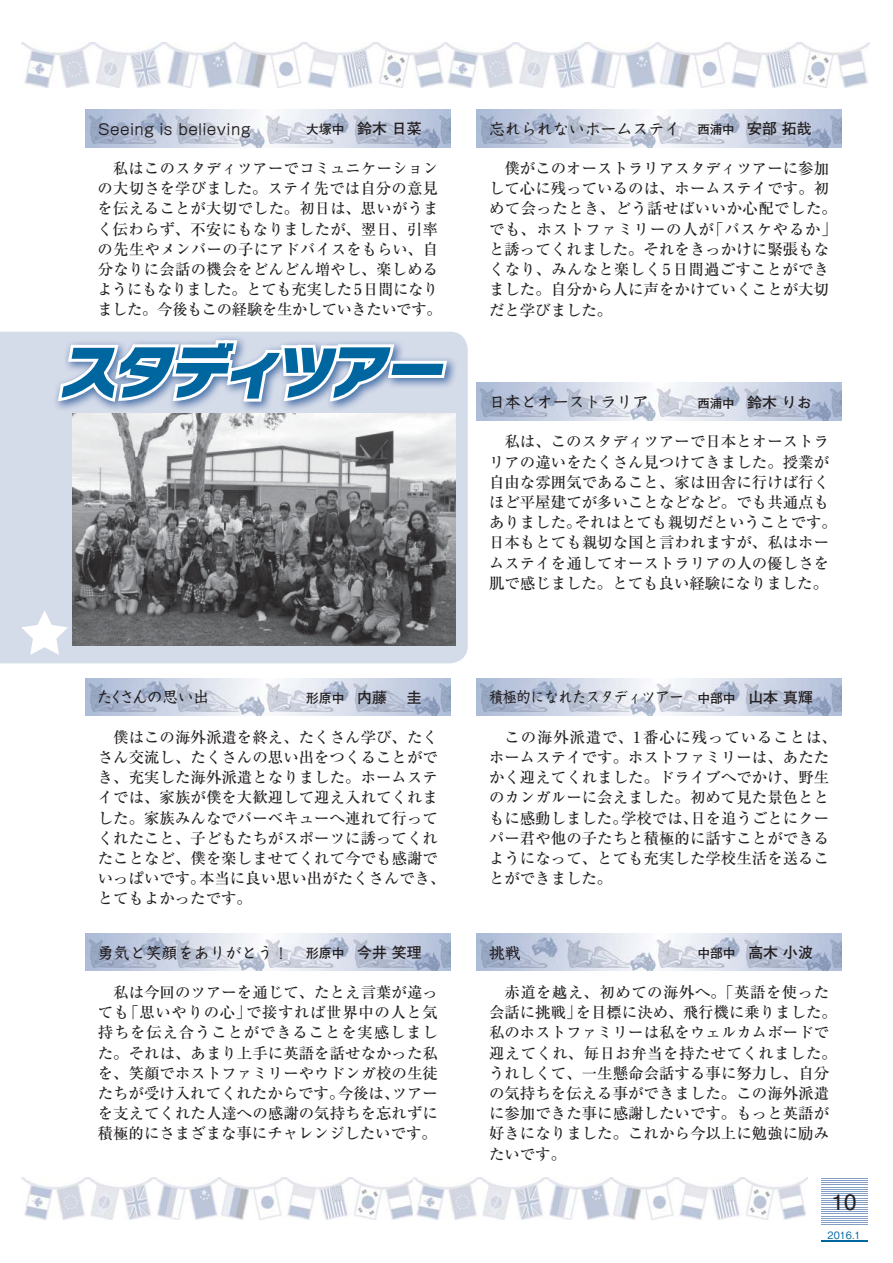
<style>
.page{position:relative;width:893px;height:1263px;background:#fff}
.page>*{position:absolute;margin:0;border:0;box-sizing:border-box;transform-origin:0 0}
.t1{font:22.5px "Helvetica";color:#231f20}
.t2{font:15.9px "Kyoka ICA Pro Medium 90 pv RKSJ H";color:#231f20}
.t3{font:15.9px "Kyoka ICA Pro Medium 90 pv RKSJ H";color:#231f20;scale:.87 1}
.t4{font:15.9px "Kyoka ICA Pro Medium 90 pv RKSJ H";letter-spacing:-.075em;color:#231f20}
.t5{font:15.45px/20.2px "Ryumin Pro Medium 90 pv RKSJ H";letter-spacing:.005em;color:#231f20}
.t6{font:12.75px "Futo Go B101 Pro Bold 90 pv RKSJ H";color:#231f20}
.t7{font:12.45px "Futo Go B101 Pro Bold 90 pv RKSJ H";color:#231f20}
.t8{font:10.05px "Gothic BBB Pr 6 N Medium 90 pv RKSJ H";color:#0066a0;scale:.96 1}
.s1{font-size:14.85px}
.s2{font-family:"Futo Go B101 Pro Bold 90 pv RKSJ H";font-size:12.75px}
.s3{font-family:"Futo Go B101 Pro Bold 90 pv RKSJ H";font-size:14.85px}
.s4{font-family:"Futo Go B101 Pro Bold 90 pv RKSJ H";font-size:12.45px}
</style>
<div class="page">
<svg style="left:85px;top:331px;width:366px;height:1px"></svg>
<div style="left:0;top:332px;width:468px;height:331px;background:#d5dce9"></div>
<svg style="left:21px;top:610px;width:47px;height:45px"></svg>
<img style="left:21px;top:43px;width:423px;height:45px">
<img style="left:444px;top:43px;width:426px;height:45px">
<img style="left:21px;top:1177px;width:393px;height:42px">
<img style="left:414px;top:1177px;width:394px;height:42px">
<img style="left:476px;top:109px;width:366px;height:39px">
<img style="left:85px;top:109px;width:366px;height:39px">
<img style="left:476px;top:383px;width:366px;height:38px">
<img style="left:476px;top:678px;width:366px;height:38px">
<img style="left:85px;top:678px;width:366px;height:38px">
<img style="left:85px;top:933px;width:366px;height:38px">
<img style="left:476px;top:933px;width:366px;height:38px">
<img style="left:72px;top:413px;width:383px;height:232px">
<hr style="left:821px;top:1178px;width:46px;height:1px;background:#839fc6">
<hr style="left:821px;top:1225px;width:46px;height:1px;background:#839fc6">
<hr style="left:821px;top:1222px;width:46px;height:1px;background:#839fc6">
<hr style="left:821px;top:1220px;width:46px;height:1px;background:#839fc6">
<hr style="left:821px;top:1218px;width:46px;height:1px;background:#839fc6">
<hr style="left:821px;top:1216px;width:46px;height:1px;background:#839fc6">
<hr style="left:821px;top:1213px;width:46px;height:1px;background:#839fc6">
<hr style="left:821px;top:1211px;width:46px;height:1px;background:#839fc6">
<hr style="left:821px;top:1209px;width:46px;height:1px;background:#839fc6">
<hr style="left:821px;top:1207px;width:46px;height:1px;background:#839fc6">
<hr style="left:821px;top:1205px;width:46px;height:1px;background:#839fc6">
<hr style="left:821px;top:1202px;width:46px;height:1px;background:#839fc6">
<hr style="left:821px;top:1200px;width:46px;height:1px;background:#839fc6">
<hr style="left:821px;top:1198px;width:46px;height:1px;background:#839fc6">
<hr style="left:821px;top:1196px;width:46px;height:1px;background:#839fc6">
<hr style="left:821px;top:1193px;width:46px;height:1px;background:#839fc6">
<hr style="left:821px;top:1191px;width:46px;height:1px;background:#839fc6">
<hr style="left:821px;top:1189px;width:46px;height:1px;background:#839fc6">
<hr style="left:821px;top:1187px;width:46px;height:1px;background:#839fc6">
<hr style="left:821px;top:1184px;width:46px;height:1px;background:#839fc6">
<hr style="left:821px;top:1182px;width:46px;height:1px;background:#839fc6">
<hr style="left:821px;top:1180px;width:46px;height:1px;background:#839fc6">
<hr style="left:821px;top:1240px;width:46px;height:2px;background:#0066a0">
<img style="left:54px;top:335px;width:404px;height:78px">
<svg style="left:58px;top:340px;width:389px;height:62px"></svg>
<p class="t2" style="left:98px;top:123px;width:154px">Seeing is believing</p>
<p class="t6" style="left:306px;top:125px;width:117px">大塚中　<span class="s1">鈴木 日菜</span></p>
<p class="t5" style="left:97px;top:160px;width:346px;text-indent:16px">私はこのスタディツアーでコミュニケーションの大切さを学びました。ステイ先では自分の意見を伝えることが大切でした。初日は、思いがうまく伝わらず、不安にもなりましたが、翌日、引率の先生やメンバーの子にアドバイスをもらい、自分なりに会話の機会をどんどん増やし、楽しめるようにもなりました。とても充実した 5日間になりました。今後もこの経験を生かしていきたいです。</p>
<p class="t4" style="left:97px;top:691px;width:114px">たくさんの思い出</p>
<p class="t6" style="left:306px;top:693px;width:117px">形原中　<span class="s1">内藤 　圭</span></p>
<p class="t5" style="left:98px;top:729px;width:349px;text-indent:15px">僕はこの海外派遣を終え、たくさん学び、たくさん交流し、たくさんの思い出をつくることができ、充実した海外派遣となりました。ホームステイでは、家族が僕を大歓迎して迎え入れてくれました。家族みんなでバーベキューへ連れて行ってくれたこと、子どもたちがスポーツに誘ってくれたことなど、僕を楽しませてくれて今でも感謝でいっぱいです。本当に良い思い出がたくさんでき、とてもよかったです。</p>
<p class="t2" style="left:98px;top:947px;width:325px">勇気と笑顔をありがとう！ <span class="s2">形原中　</span><span class="s3">今井 笑理</span></p>
<p class="t5" style="left:98px;top:984px;width:342px;text-align:justify;text-indent:15px">私は今回のツアーを通じて、たとえ言葉が違っても「思いやりの心」で接すれば世界中の人と気持ちを伝え合うことができることを実感しました。それは、あまり上手に英語を話せなかった私を、笑顔でホストファミリーやウドンガ校の生徒たちが受け入れてくれたからです。今後は、ツアーを支えてくれた人達への感謝の気持ちを忘れずに積極的にさまざまな事にチャレンジしたいです。</p>
<p class="t2" style="left:489px;top:123px;width:324px">忘れられないホームステイ <span class="s4">西浦中　</span><span class="s3">安部 拓哉</span></p>
<p class="t5" style="left:489px;top:160px;width:349px;text-indent:15px">僕がこのオーストラリアスタディツアーに参加して心に残っているのは、ホームステイです。初めて会ったとき、どう話せばいいか心配でした。でも、ホストファミリーの人が「バスケやるか」と誘ってくれました。それをきっかけに緊張もなくなり、みんなと楽しく 5日間過ごすことができました。自分から人に声をかけていくことが大切だと学びました。</p>
<p class="t2" style="left:489px;top:396px;width:161px">日本とオーストラリア</p>
<p class="t7" style="left:697px;top:398px;width:116px">西浦中　<span class="s1">鈴木 りお</span></p>
<p class="t5" style="left:489px;top:433px;width:349px;text-align:center">私は、このスタディツアーで日本とオーストラ<br>リアの違いをたくさん見つけてきました。授業が自由な雰囲気であること、家は田舎に行けば行くほど平屋建てが多いことなどなど。でも共通点もありました。それはとても親切だということです。日本もとても親切な国と言われますが、私はホームステイを通してオーストラリアの人の優しさを肌で感じました。とても良い経験になりました。</p>
<p class="t3" style="left:489px;top:691px;width:374px">積極的になれたスタディツアー <span class="s2">中部中　</span><span class="s3">山本 真輝</span></p>
<p class="t5" style="left:489px;top:729px;width:349px;text-indent:15px">この海外派遣で、1番心に残っていることは、ホームステイです。ホストファミリーは、あたたかく迎えてくれました。ドライブへでかけ、野生のカンガルーに会えました。初めて見た景色とともに感動しました。学校では、日を追うごとにクーパー君や他の子たちと積極的に話すことができるようになって、とても充実した学校生活を送ることができました。</p>
<p class="t2" style="left:489px;top:947px;width:33px">挑戦</p>
<p class="t6" style="left:697px;top:949px;width:117px">中部中　<span class="s1">高木 小波</span></p>
<p class="t5" style="left:489px;top:984px;width:349px;text-indent:15px">赤道を越え、初めての海外へ。「英語を使った会話に挑戦」を目標に決め、飛行機に乗りました。私のホストファミリーは私をウェルカムボードで迎えてくれ、毎日お弁当を持たせてくれました。うれしくて、一生懸命会話する事に努力し、自分の気持ちを伝える事ができました。この海外派遣に参加できた事に感謝したいです。もっと英語が好きになりました。これから今以上に勉強に励みたいです。</p>
<h1 class="t1" style="left:832px;top:1192px;width:27px">10</h1>
<p class="t8" style="left:827px;top:1231px;width:36px">2016.1</p>
</div>
